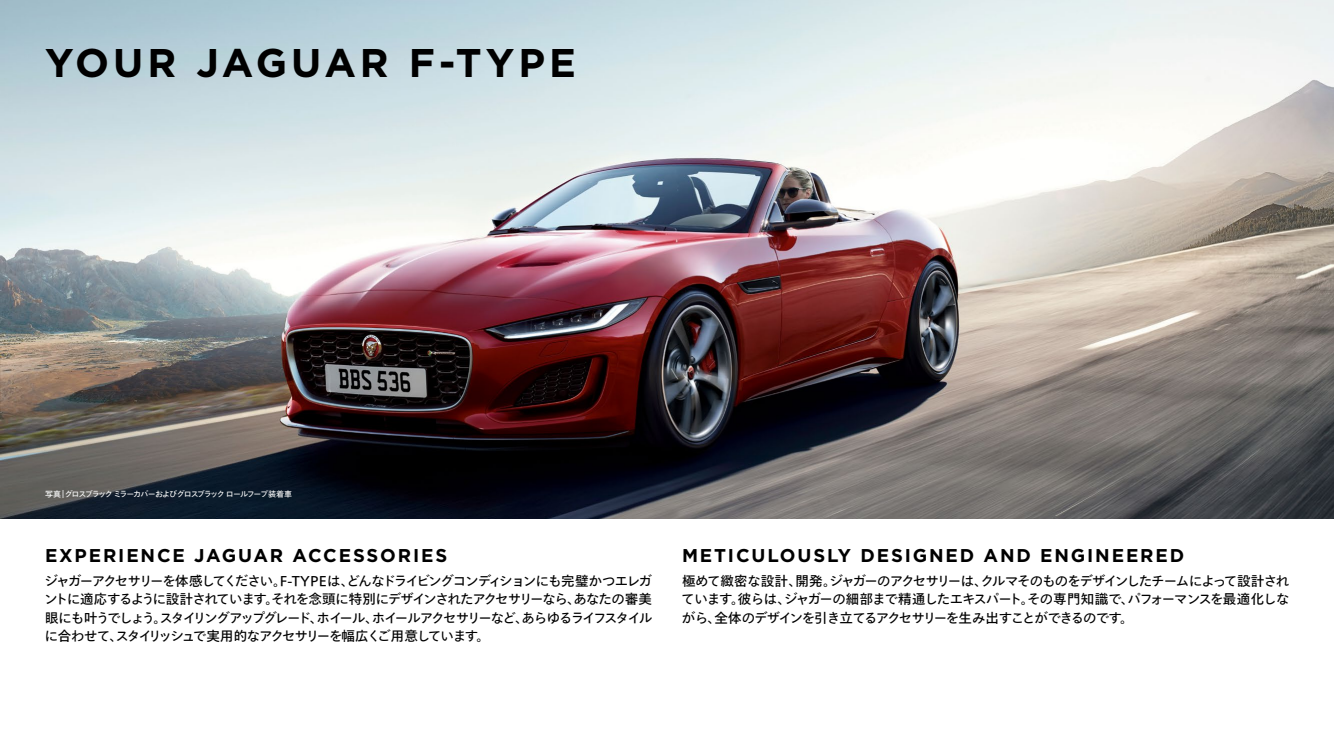
<style>
.page{position:relative;width:1334px;height:750px;background:#fff}
.page>*{position:absolute;margin:0;border:0;box-sizing:border-box;transform-origin:0 0}
.t1{font:700 40px "Gotham";letter-spacing:.1em;color:#000}
.t2{font:700 18.5px "Gotham";letter-spacing:.1em;color:#000}
.t3{font:13.5px/18.5px "Tazugane Gothic Std N";letter-spacing:-.095em;color:#000;text-align:justify}
.t4{font:8px "Tazugane Gothic Std N";letter-spacing:-.14em;color:#fff}
</style>
<div class="page">
<img style="left:0;top:0;width:1334px;height:519px">
<h1 class="t1" style="left:45px;top:36px;width:532px">YOUR JAGUAR F-TYPE</h1>
<p class="t4" style="left:45px;top:488px;width:249px">写真￨グロスブラック ミラーカバーおよびグロスブラック ロールフープ装着車</p>
<h2 class="t2" style="left:45px;top:544px;width:404px">EXPERIENCE JAGUAR ACCESSORIES</h2>
<p class="t3" style="left:44px;top:572px;width:610px">ジャガーアクセサリーを体感してください。F-TYPEは、どんなドライビングコンディションにも完璧かつエレガントに適応するように設計されています。それを念頭に特別にデザインされたアクセサリーなら、あなたの審美眼にも叶うでしょう。スタイリングアップグレード、ホイール、ホイールアクセサリーなど、あらゆるライフスタイルに合わせて、スタイリッシュで実用的なアクセサリーを幅広くご用意しています。</p>
<h2 class="t2" style="left:682px;top:544px;width:504px">METICULOUSLY DESIGNED AND ENGINEERED</h2>
<p class="t3" style="left:681px;top:572px;width:610px">極めて緻密な設計、開発。ジャガーのアクセサリーは、クルマそのものをデザインしたチームによって設計されています。彼らは、ジャガーの細部まで精通したエキスパート。その専門知識で、パフォーマンスを最適化しながら、全体のデザインを引き立てるアクセサリーを生み出すことができるのです。</p>
</div>
